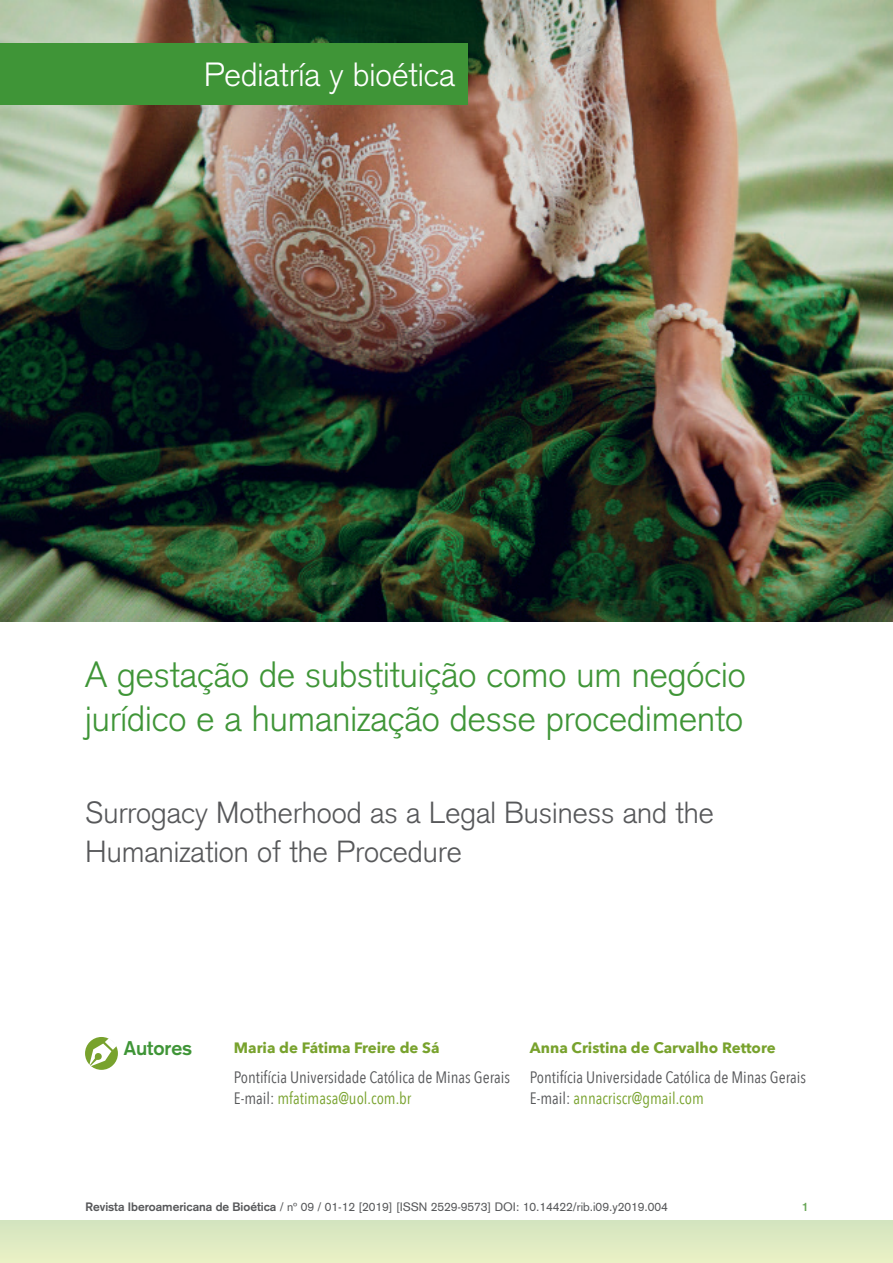
<style>
.page{position:relative;width:893px;height:1263px;background:#fff}
.page>*{position:absolute;margin:0;border:0;box-sizing:border-box;transform-origin:0 0}
.t1{font:300 36px/43.2px "Akzidenz Grotesk";color:#3f9537}
.t2{font:300 33px "Akzidenz Grotesk";color:#fff}
.t3{font:300 30px/39px "Akzidenz Grotesk";color:#57585a}
.t4{font:700 19.5px "Akzidenz Grotesk";color:#3f9537}
.t5{font:16.5px/21px "Avenir Next Condensed";color:#57585a}
.t6{font:700 15px "Avenir Next";color:#78a22d}
.t7{font:12px "Akzidenz Grotesk";color:#57585a}
.t8{font:700 12px "Akzidenz Grotesk";color:#66a554}
.s1{color:#78a22d}
.s2{font-weight:700}
</style>
<div class="page">
<div style="left:0;top:1220px;width:893px;height:43px;background:#deeac2"></div>
<img style="left:0;top:0;width:893px;height:621px">
<div style="left:0;top:43px;width:468px;height:61px;background:#3f9537"></div>
<div style="left:85px;top:1037px;width:33px;height:33px;background:#78a22d;border-radius:50%"></div>
<svg style="left:89px;top:1038px;width:28px;height:29px"></svg>
<h2 class="t2" style="left:204px;top:55px;width:253px">Pediatría y bioética</h2>
<h1 class="t1" style="left:85px;top:654px;width:662px">A gestação de substituição como um negócio jurídico e a humanização desse procedimento</h1>
<h3 class="t3" style="left:85px;top:793px;width:630px">Surrogacy Motherhood as a Legal Business and the<br>Humanization of the Procedure</h3>
<p class="t4" style="left:124px;top:1037px;width:70px">Autores</p>
<p class="t6" style="left:234px;top:1035px;width:207px">Maria de Fátima Freire de Sá</p>
<p class="t5" style="left:234px;top:1065px;width:278px">Pontifícia Universidade Católica de Minas Gerais<br>E-mail: <span class="s1">mfatimasa@uol.com.br</span></p>
<p class="t6" style="left:530px;top:1035px;width:247px">Anna Cristina de Carvalho Rettore</p>
<p class="t5" style="left:530px;top:1065px;width:278px">Pontifícia Universidade Católica de Minas Gerais<br>E-mail: <span class="s1">annacriscr@gmail.com</span></p>
<p class="t7" style="left:86px;top:1199px;width:584px"><span class="s2">Revista Iberoamericana de Bioética</span> / nº 09 / 01-12 [2019] [ISSN 2529-9573] DOI: 10.14422/rib.i09.y2019.004</p>
<p class="t8" style="left:802px;top:1199px;width:8px">1</p>
</div>
